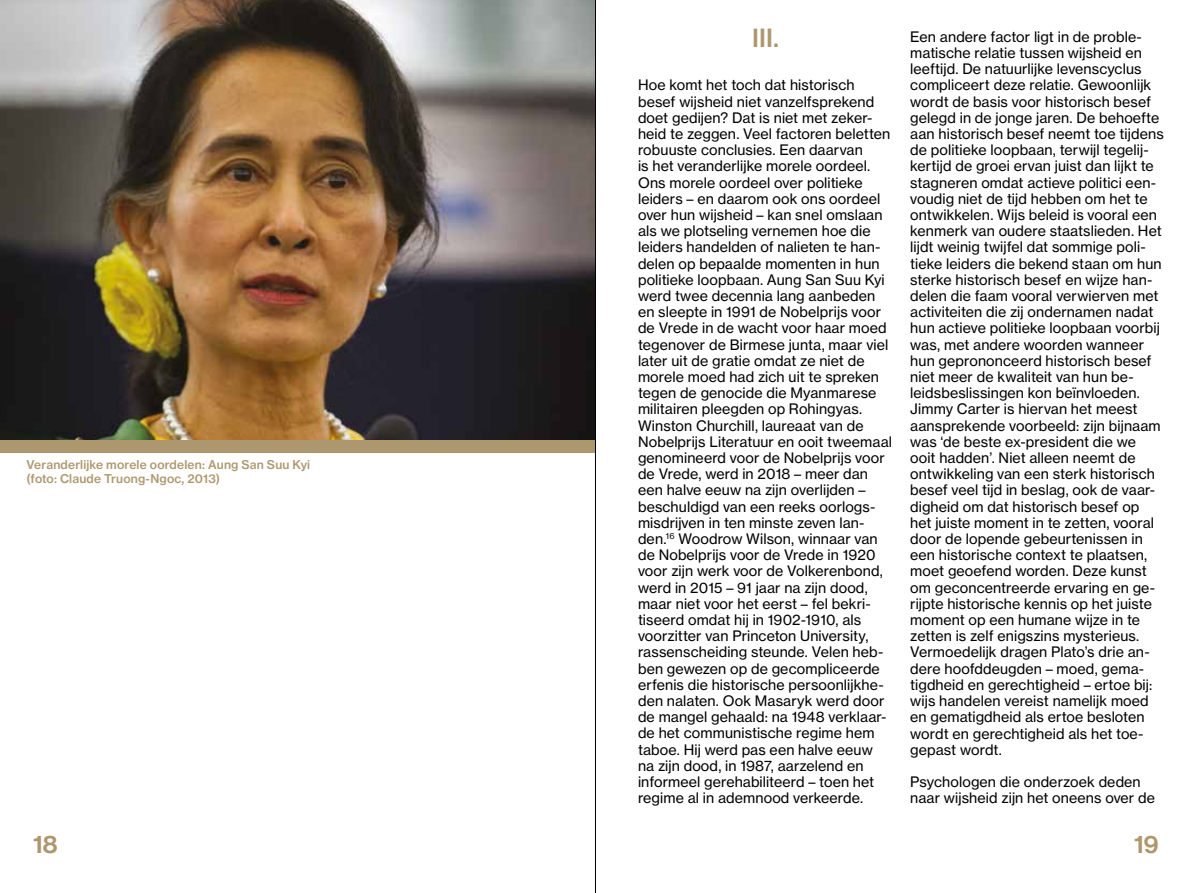
<style>
.page{position:relative;width:1191px;height:893px;background:#fff}
.page>*{position:absolute;margin:0;border:0;box-sizing:border-box;transform-origin:0 0}
.t1{font:24.75px "N Haas Grotesk TX Pro 65 Md";color:#ad976e}
.t2{font:24.75px "N Haas Grotesk DS Pro 65 Md";color:#ad976e}
.t3{font:14.25px/16.2px "N Haas Grotesk TX Pro 55 Rg";letter-spacing:.01em;color:#000}
.t4{font:12px/14.4px "N Haas Grotesk TX Pro 65 Md";letter-spacing:.015em;color:#ad976e}
</style>
<div class="page">
<img style="left:0;top:0;width:595px;height:440px">
<div style="left:0;top:440px;width:595px;height:13px;background:#ad976e"></div>
<hr style="left:595px;top:0;width:1px;height:893px;background:#000">
<p class="t4" style="left:27px;top:457px;width:285px">Veranderlijke morele oordelen: Aung San Suu Kyi (foto: Claude Truong-Ngoc, 2013)</p>
<h1 class="t1" style="left:752px;top:23px;width:28px">III.</h1>
<p class="t3" style="left:638px;top:77px;width:255px">Hoe komt het toch dat historisch besef wijsheid niet vanzelfsprekend doet gedijen? Dat is niet met zeker&shy;heid te zeggen. Veel factoren beletten robuuste conclusies. Een daarvan<br>is het veranderlijke morele oordeel.<br>Ons morele oordeel over politieke leiders – en daarom ook ons oordeel over hun wijsheid – kan snel omslaan als we plotseling vernemen hoe die leiders handelden of nalieten te han&shy;delen op bepaalde momenten in hun politieke loopbaan. Aung San Suu Kyi werd twee decennia lang aanbeden en sleepte in 1991 de Nobelprijs voor de Vrede in de wacht voor haar moed tegenover de Birmese junta, maar viel later uit de gratie omdat ze niet de morele moed had zich uit te spreken tegen de genocide die Myanmarese militairen pleegden op Rohingyas.<br>Winston Churchill, laureaat van de Nobelprijs Literatuur en ooit tweemaal genomineerd voor de Nobelprijs voor de Vrede, werd in 2018 – meer dan een halve eeuw na zijn overlijden – beschuldigd van een reeks oorlogs&shy;misdrijven in ten minste zeven lan&shy;den.<sup>16</sup> Woodrow Wilson, winnaar van de Nobelprijs voor de Vrede in 1920 voor zijn werk voor de Volkerenbond, werd in 2015 – 91 jaar na zijn dood, maar niet voor het eerst – fel bekri&shy;tiseerd omdat hij in 1902-1910, als voorzitter van Princeton University, rassenscheiding steunde. Velen heb&shy;ben gewezen op de gecompliceerde erfenis die historische persoonlijkhe&shy;den nalaten. Ook Masaryk werd door de mangel gehaald: na 1948 verklaar&shy;de het communistische regime hem taboe. Hij werd pas een halve eeuw na zijn dood, in 1987, aarzelend en informeel gerehabiliteerd – toen het regime al in ademnood verkeerde.</p>
<p class="t3" style="left:910px;top:28px;width:255px">Een andere factor ligt in de proble&shy;matische relatie tussen wijsheid en leeftijd. De natuurlijke levenscyclus compliceert deze relatie. Gewoonlijk wordt de basis voor historisch besef gelegd in de jonge jaren. De behoefte aan historisch besef neemt toe tijdens de politieke loopbaan, terwijl tegelij&shy;kertijd de groei ervan juist dan lijkt te stagneren omdat actieve politici een&shy;voudig niet de tijd hebben om het te ontwikkelen. Wijs beleid is vooral een kenmerk van oudere staatslieden. Het lijdt weinig twijfel dat sommige poli&shy;tieke leiders die bekend staan om hun sterke historisch besef en wijze han&shy;delen die faam vooral verwierven met activiteiten die zij ondernamen nadat hun actieve politieke loopbaan voorbij was, met andere woorden wanneer hun geprononceerd historisch besef niet meer de kwaliteit van hun be&shy;leidsbeslissingen kon beïnvloeden.<br>Jimmy Carter is hiervan het meest aansprekende voorbeeld: zijn bijnaam was ‘de beste ex-president die we ooit hadden’. Niet alleen neemt de ontwikkeling van een sterk historisch besef veel tijd in beslag, ook de vaar&shy;digheid om dat historisch besef op het juiste moment in te zetten, vooral door de lopende gebeurtenissen in een historische context te plaatsen, moet geoefend worden. Deze kunst om geconcentreerde ervaring en ge&shy;rijpte historische kennis op het juiste moment op een humane wijze in te zetten is zelf enigszins mysterieus.<br>Vermoedelijk dragen Plato’s drie an&shy;dere hoofddeugden – moed, gema&shy;tigdheid en gerechtigheid – ertoe bij: wijs handelen vereist namelijk moed en gematigdheid als ertoe besloten wordt en gerechtigheid als het toe&shy;gepast wordt.</p>
<p class="t3" style="left:910px;top:774px;width:246px">Psychologen die onderzoek deden naar wijsheid zijn het oneens over de</p>
<h1 class="t2" style="left:33px;top:830px;width:26px">18</h1>
<h1 class="t2" style="left:1134px;top:830px;width:26px">19</h1>
</div>
